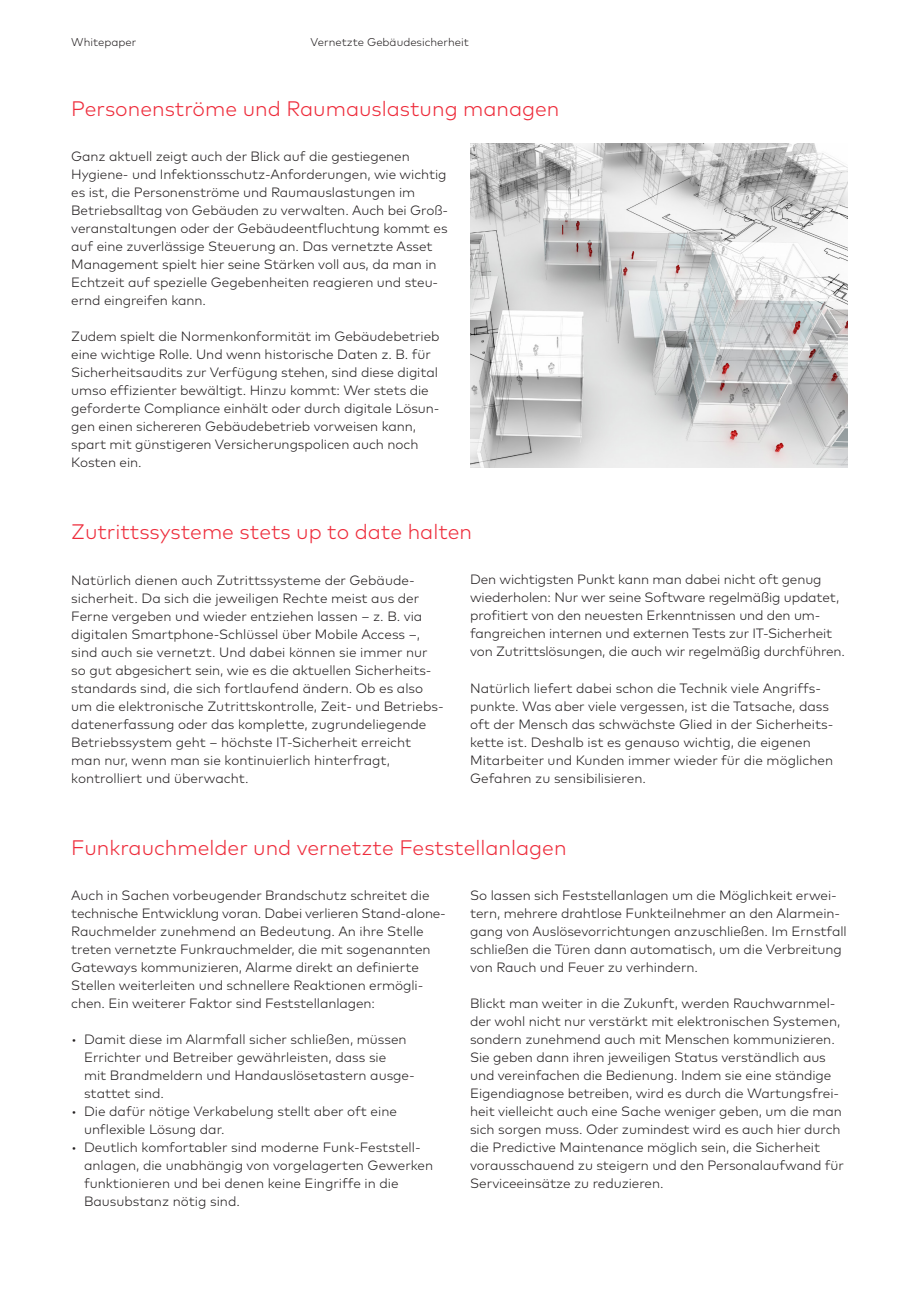
<style>
.page{position:relative;width:919px;height:1289px;background:#fff}
.page>*{position:absolute;margin:0;border:0;box-sizing:border-box;transform-origin:0 0}
.t1{font:300 21px "Mark Pro";color:#ee2c3b}
.t2{font:300 13.5px/18px "Mark Pro";letter-spacing:-.005em;color:#231f20}
.t3{font:300 11.25px "Mark Pro";color:#231f20}
</style>
<div class="page">
<img style="left:470px;top:143px;width:377px;height:324px">
<p class="t3" style="left:71px;top:34px;width:67px">Whitepaper</p>
<p class="t3" style="left:310px;top:34px;width:160px">Vernetzte Gebäudesicherheit</p>
<h1 class="t1" style="left:71px;top:93px;width:490px">Personenströme und Raumauslastung managen</h1>
<p class="t2" style="left:71px;top:146px;width:378px">Ganz aktuell zeigt auch der Blick auf die gestiegenen Hygiene- und Infektionsschutz-Anforderungen, wie wichtig es ist, die Personenströme und Raumauslastungen im Betriebsalltag von Gebäuden zu verwalten. Auch bei Groß&shy;veranstaltungen oder der Gebäudeentfluchtung kommt es auf eine zuverlässige Steuerung an. Das vernetzte Asset Management spielt hier seine Stärken voll aus, da man in Echtzeit auf spezielle Gegebenheiten reagieren und steu&shy;ernd eingreifen kann.</p>
<p class="t2" style="left:71px;top:326px;width:370px">Zudem spielt die Normenkonformität im Gebäudebetrieb eine wichtige Rolle. Und wenn historische Daten z. B. für Sicherheitsaudits zur Verfügung stehen, sind diese digital umso effizienter bewältigt. Hinzu kommt: Wer stets die geforderte Compliance einhält oder durch digitale Lösun&shy;gen einen sichereren Gebäudebetrieb vorweisen kann, spart mit günstigeren Versicherungspolicen auch noch Kosten ein.</p>
<h1 class="t1" style="left:71px;top:516px;width:402px">Zutrittssysteme stets up to date halten</h1>
<p class="t2" style="left:71px;top:569px;width:372px">Natürlich dienen auch Zutrittssysteme der Gebäude&shy;sicherheit. Da sich die jeweiligen Rechte meist aus der Ferne vergeben und wieder entziehen lassen – z. B. via digitalen Smartphone-Schlüssel über Mobile Access –, sind auch sie vernetzt. Und dabei können sie immer nur so gut abgesichert sein, wie es die aktuellen Sicherheits&shy;standards sind, die sich fortlaufend ändern. Ob es also um die elektronische Zutrittskontrolle, Zeit- und Betriebs&shy;datenerfassung oder das komplette, zugrundeliegende Betriebssystem geht – höchste IT-Sicherheit erreicht man nur, wenn man sie kontinuierlich hinterfragt, kontrolliert und überwacht.</p>
<p class="t2" style="left:470px;top:569px;width:376px">Den wichtigsten Punkt kann man dabei nicht oft genug wiederholen: Nur wer seine Software regelmäßig updatet, profitiert von den neuesten Erkenntnissen und den um&shy;fangreichen internen und externen Tests zur IT-Sicherheit von Zutrittslösungen, die auch wir regelmäßig durchführen.</p>
<p class="t2" style="left:470px;top:677px;width:364px">Natürlich liefert dabei schon die Technik viele Angriffs&shy;punkte. Was aber viele vergessen, ist die Tatsache, dass oft der Mensch das schwächste Glied in der Sicherheits&shy;kette ist. Deshalb ist es genauso wichtig, die eigenen Mitarbeiter und Kunden immer wieder für die möglichen Gefahren zu sensibilisieren.</p>
<h1 class="t1" style="left:71px;top:831px;width:497px">Funkrauchmelder und vernetzte Feststellanlagen</h1>
<p class="t2" style="left:71px;top:884px;width:376px">Auch in Sachen vorbeugender Brandschutz schreitet die technische Entwicklung voran. Dabei verlieren Stand-alone-Rauchmelder zunehmend an Bedeutung. An ihre Stelle treten vernetzte Funkrauchmelder, die mit sogenannten Gateways kommunizieren, Alarme direkt an definierte Stellen weiterleiten und schnellere Reaktionen ermögli&shy;chen. Ein weiterer Faktor sind Feststellanlagen:</p>
<p class="t2" style="left:84px;top:1028px;width:330px;text-indent:-13px">• Damit diese im Alarmfall sicher schließen, müssen Errichter und Betreiber gewährleisten, dass sie<br>mit Brandmeldern und Handauslösetastern ausge&shy;stattet sind.</p>
<p class="t2" style="left:84px;top:1100px;width:314px;text-indent:-13px">• Die dafür nötige Verkabelung stellt aber oft eine unflexible Lösung dar.</p>
<p class="t2" style="left:84px;top:1136px;width:351px;text-indent:-13px">• Deutlich komfortabler sind moderne Funk-Feststell&shy;anlagen, die unabhängig von vorgelagerten Gewerken funktionieren und bei denen keine Eingriffe in die Bausubstanz nötig sind.</p>
<p class="t2" style="left:470px;top:884px;width:378px">So lassen sich Feststellanlagen um die Möglichkeit erwei&shy;tern, mehrere drahtlose Funkteilnehmer an den Alarmein&shy;gang von Auslösevorrichtungen anzuschließen. Im Ernstfall schließen die Türen dann automatisch, um die Verbreitung von Rauch und Feuer zu verhindern.</p>
<p class="t2" style="left:470px;top:992px;width:375px">Blickt man weiter in die Zukunft, werden Rauchwarnmel&shy;der wohl nicht nur verstärkt mit elektronischen Systemen, sondern zunehmend auch mit Menschen kommunizieren.<br>Sie geben dann ihren jeweiligen Status verständlich aus und vereinfachen die Bedienung. Indem sie eine ständige Eigendiagnose betreiben, wird es durch die Wartungsfrei&shy;heit vielleicht auch eine Sache weniger geben, um die man sich sorgen muss. Oder zumindest wird es auch hier durch die Predictive Maintenance möglich sein, die Sicherheit vorausschauend zu steigern und den Personalaufwand für Serviceeinsätze zu reduzieren.</p>
</div>
